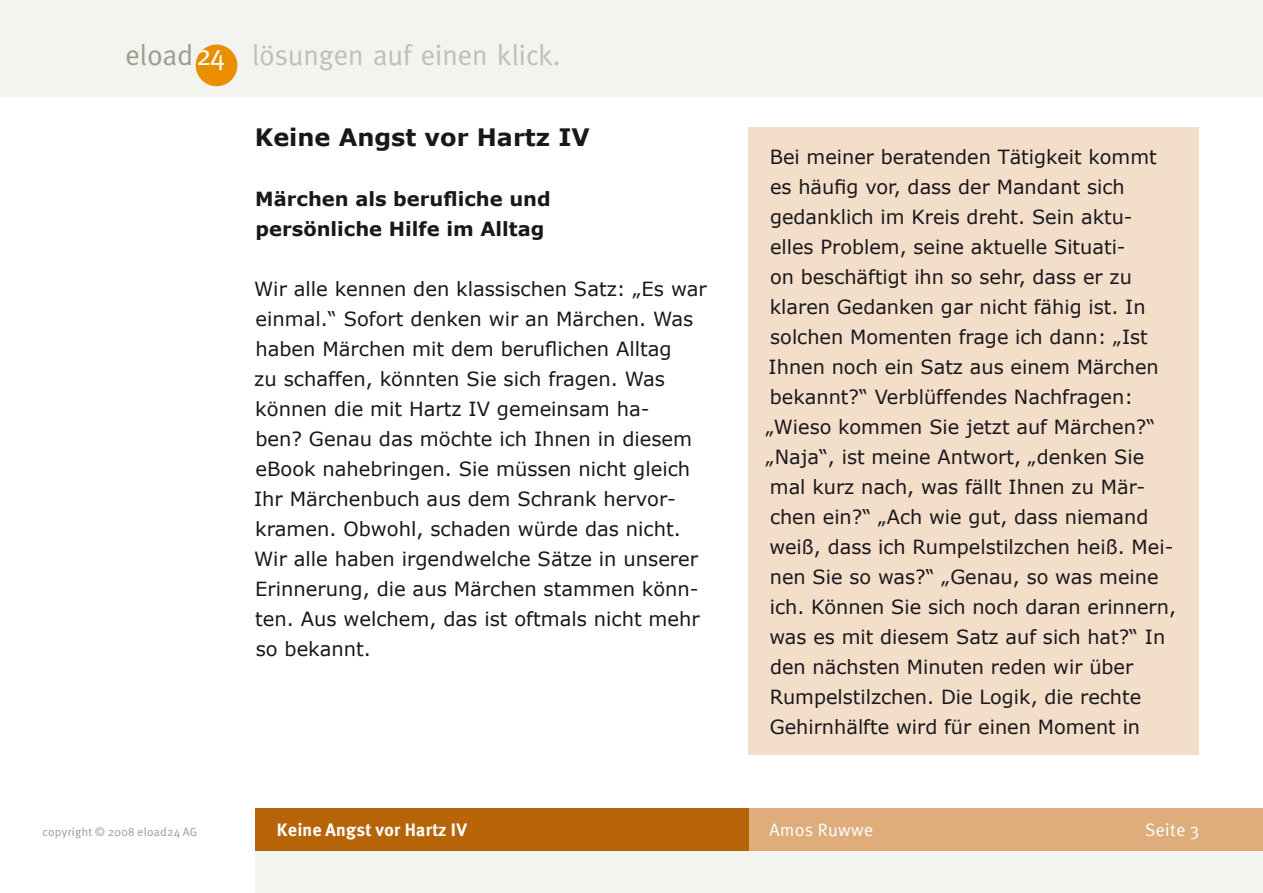
<style>
.page{position:relative;width:1263px;height:893px;background:#fff}
.page>*{position:absolute;margin:0;border:0;box-sizing:border-box;transform-origin:0 0}
.t1{font:28.8px "Meta";color:#bfc1b2}
.t2{font:28.8px "Meta";color:#9d9c8d}
.eload_Überschrift_1{font:700 24px "Verdana";color:#1a171c}
.eload_Tabellenkörpe{font:19.5px/30px "Verdana";color:#1a171c}
.eload_Standard{font:19.5px/30px "Verdana";color:#1a171c}
.eload_Überschrift_2{font:700 19.5px/30px "Verdana";color:#1a171c}
.t3{font:700 18px "Meta";letter-spacing:.025em;color:#fff}
.t4{font:18px "Meta";letter-spacing:.025em;color:#fff}
.t5{font:12px "Meta";letter-spacing:.025em;color:#9d9c8d}
.s1{color:#fff}
</style>
<div class="page">
<div style="left:255px;top:850px;width:1008px;height:43px;background:#f3f3f0"></div>
<div style="left:1px;top:0;width:1262px;height:97px;background:#f3f3f0"></div>
<div style="left:196px;top:45px;width:41px;height:41px;background:#e98f00;border-radius:50%"></div>
<div style="left:255px;top:808px;width:1008px;height:42px;background:#dead7b"></div>
<div style="left:255px;top:808px;width:493px;height:42px;background:#b76308"></div>
<div style="left:748px;top:128px;width:451px;height:627px;background:#f2dec9"></div>
<p class="t2" style="left:125px;top:39px;width:101px">eload<span class="s1">24</span></p>
<p class="t1" style="left:252px;top:39px;width:310px">lösungen auf einen klick.</p>
<p class="eload_Überschrift_1" style="left:255px;top:122px;width:336px">Keine Angst vor Hartz IV</p>
<p class="eload_Überschrift_2" style="left:255px;top:184px;width:297px">Märchen als berufliche und persönliche Hilfe im Alltag</p>
<p class="eload_Standard" style="left:254px;top:274px;width:454px">Wir alle kennen den klassischen Satz: „Es war einmal.“ Sofort denken wir an Märchen. Was haben Märchen mit dem beruflichen Alltag<br>zu schaffen, könnten Sie sich fragen. Was können die mit Hartz IV gemeinsam ha-<br>ben? Genau das möchte ich Ihnen in diesem eBook nahebringen. Sie müssen nicht gleich Ihr Märchenbuch aus dem Schrank hervor&shy;kramen. Obwohl, schaden würde das nicht.<br>Wir alle haben irgendwelche Sätze in unserer Erinnerung, die aus Märchen stammen könn&shy;ten. Aus welchem, das ist oftmals nicht mehr so bekannt.</p>
<p class="eload_Tabellenkörpe" style="left:766px;top:142px;width:412px">Bei meiner beratenden Tätigkeit kommt es häufig vor, dass der Mandant sich gedanklich im Kreis dreht. Sein aktu&shy;elles Problem, seine aktuelle Situati-<br>on beschäftigt ihn so sehr, dass er zu klaren Gedanken gar nicht fähig ist. In solchen Momenten frage ich dann: „Ist Ihnen noch ein Satz aus einem Märchen bekannt?“ Verblüffendes Nachfragen: „Wieso kommen Sie jetzt auf Märchen?“ „Naja“, ist meine Antwort, „denken Sie mal kurz nach, was fällt Ihnen zu Mär&shy;chen ein?“ „Ach wie gut, dass niemand weiß, dass ich Rumpelstilzchen heiß. Mei&shy;nen Sie so was?“ „Genau, so was meine ich. Können Sie sich noch daran erinnern, was es mit diesem Satz auf sich hat?“ In den nächsten Minuten reden wir über Rumpelstilzchen. Die Logik, die rechte Gehirnhälfte wird für einen Moment in</p>
<p class="t5" style="left:43px;top:825px;width:156px">copyright © 2008 eload24 AG</p>
<p class="t3" style="left:277px;top:819px;width:192px">Keine Angst vor Hartz IV</p>
<p class="t4" style="left:769px;top:820px;width:105px">Amos Ruwwe</p>
<p class="t4" style="left:1145px;top:820px;width:55px">Seite 3</p>
</div>
